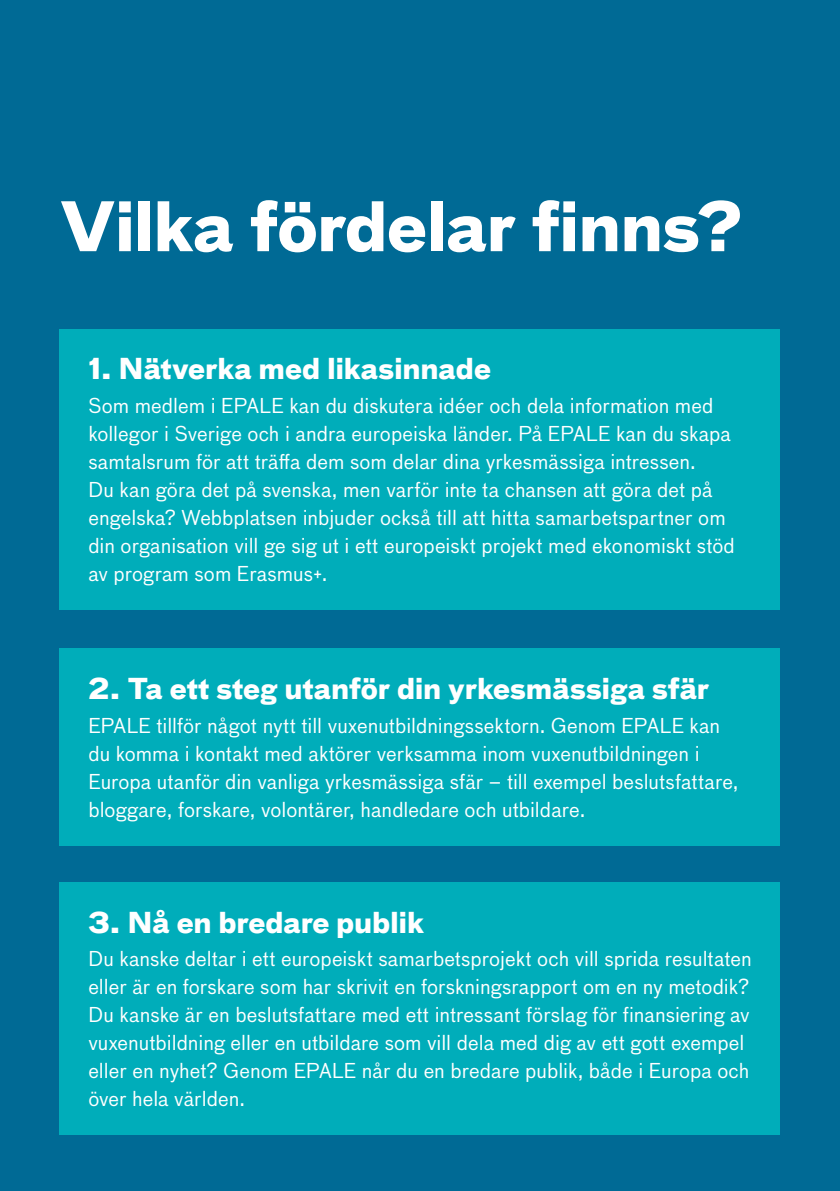
<style>
.page{position:relative;width:840px;height:1191px;background:#fff}
.page>*{position:absolute;margin:0;border:0;box-sizing:border-box;transform-origin:0 0}
.H1_ny{font:700 66px "Bau Pro";letter-spacing:-.015em;color:#fff}
.t1{font:700 28px "Bau Pro";letter-spacing:-.005em;color:#fff}
.Brödtext{font:20px/28px "Bau Pro";letter-spacing:.005em;color:#fff}
</style>
<div class="page">
<div style="left:0;top:0;width:839px;height:1191px;background:#006a95"></div>
<div style="left:60px;top:329px;width:719px;height:280px;background:#00adba"></div>
<div style="left:60px;top:649px;width:719px;height:197px;background:#00adba"></div>
<div style="left:60px;top:882px;width:719px;height:253px;background:#00adba"></div>
<p class="H1_ny" style="left:60px;top:170px;width:683px">Vilka fördelar finns?</p>
<h2 class="t1" style="left:88px;top:344px;width:404px">1. Nätverka med likasinnade</h2>
<p class="Brödtext" style="left:88px;top:390px;width:647px">Som medlem i EPALE kan du diskutera idéer och dela information med kollegor i Sverige och i andra europeiska länder. På EPALE kan du skapa samtalsrum för att träffa dem som delar dina yrkesmässiga intressen.<br>Du kan göra det på svenska, men varför inte ta chansen att göra det på engelska? Webbplatsen inbjuder också till att hitta samarbetspartner om din organisation vill ge sig ut i ett europeiskt projekt med ekonomiskt stöd av program som Erasmus+.</p>
<h2 class="t1" style="left:88px;top:664px;width:622px">2. Ta ett steg utanför din yrkesmässiga sfär</h2>
<p class="Brödtext" style="left:88px;top:710px;width:651px">EPALE tillför något nytt till vuxenutbildningssektorn. Genom EPALE kan du komma i kontakt med aktörer verksamma inom vuxenutbildningen i Europa utanför din vanliga yrkesmässiga sfär – till exempel beslutsfattare, bloggare, forskare, volontärer, handledare och utbildare.</p>
<h2 class="t1" style="left:88px;top:898px;width:337px">3. Nå en bredare publik</h2>
<p class="Brödtext" style="left:88px;top:944px;width:664px">Du kanske deltar i ett europeiskt samarbetsprojekt och vill sprida resultaten eller är en forskare som har skrivit en forskningsrapport om en ny metodik?<br>Du kanske är en beslutsfattare med ett intressant förslag för finansiering av vuxenutbildning eller en utbildare som vill dela med dig av ett gott exempel eller en nyhet? Genom EPALE når du en bredare publik, både i Europa och över hela världen.</p>
</div>
